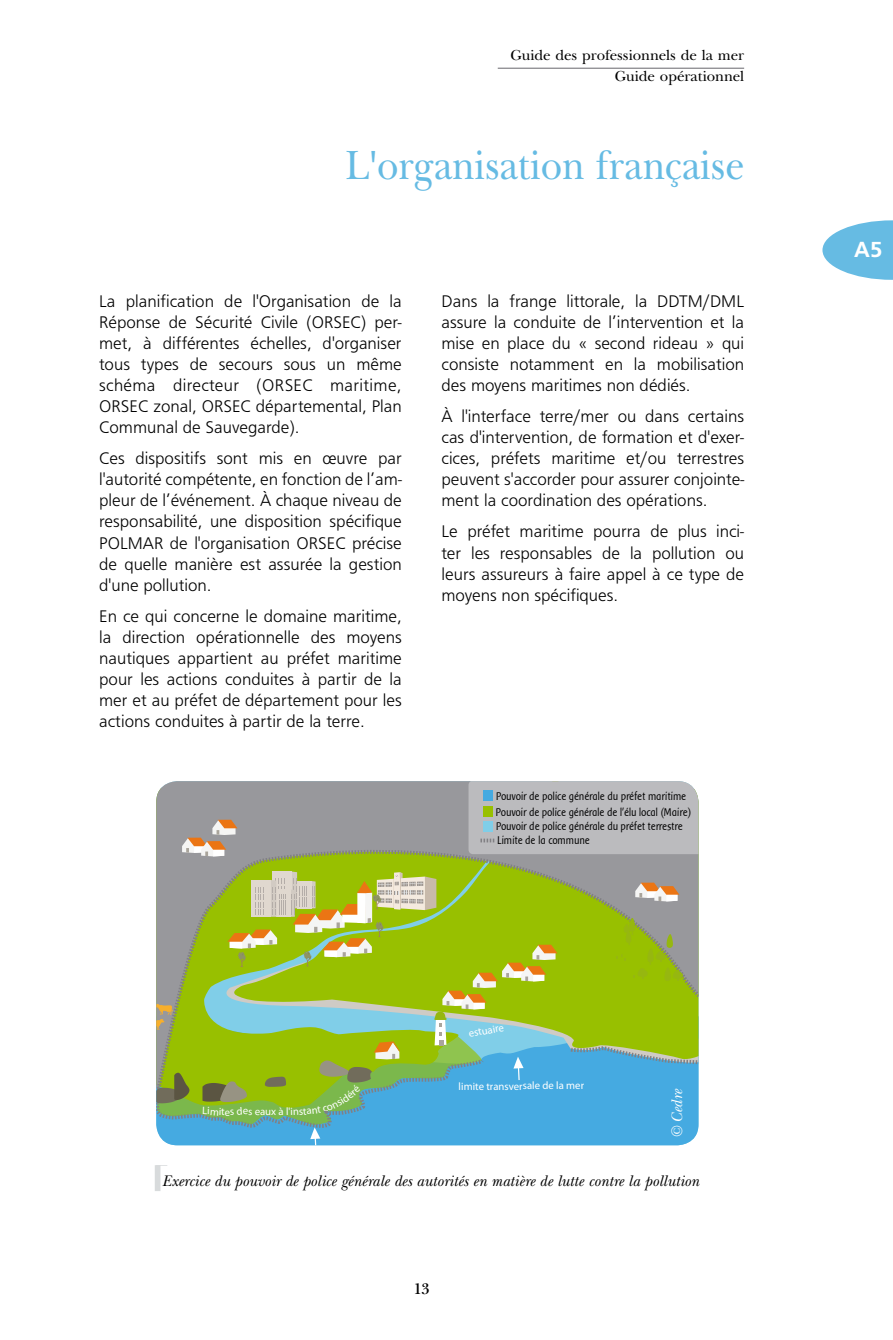
<style>
.page{position:relative;width:893px;height:1340px;background:#fff}
.page>*{position:absolute;margin:0;border:0;box-sizing:border-box;transform-origin:0 0}
.t1{font:42px "New Basker Itc T Roma";color:#66bbe3;scale:.9 1}
.t2{font:500 22.75px "Frutus T";color:#fff}
.t3{font:17.5px/21px "Frutus T Ligh";color:#000;text-align:justify}
.t4{font:italic 15.75px "New Basker Itc T";color:#000;scale:.95 1}
.t5{font:italic 15.75px "New Basker Itc T";color:#fff;scale:.95 1}
.t6{font:600 15.75px "New Basker Itc T";color:#000}
.t7{font:14.88px/20.7px "New Basker Itc T Roma";color:#000;text-align:right}
.t8{font:11.55px/15.8px "Baar Sophia";color:#000;scale:.89 1}
.t9{font:10.85px "Myriad Pro";color:#fff}
</style>
<div class="page">
<hr style="left:498px;top:68px;width:246px;height:1px;background:#68676c">
<svg style="left:822px;top:220px;width:70px;height:60px"></svg>
<svg style="left:156px;top:781px;width:542px;height:90px;background:#979d88"></svg>
<svg style="left:182px;top:819px;width:55px;height:37px"></svg>
<div style="left:469px;top:781px;width:229px;height:73px;background:#bbbbbe"></div>
<div style="left:483px;top:790px;width:9px;height:11px;background:#45aae1"></div>
<div style="left:483px;top:805px;width:10px;height:11px;background:#98c000"></div>
<div style="left:483px;top:821px;width:10px;height:10px;background:#80cee8"></div>
<hr style="left:156px;top:1165px;width:4px;height:26px;background:#d8dbdc">
<svg style="left:156px;top:871px;width:542px;height:274px;background:#88b764"></svg>
<p class="t7" style="left:510px;top:45px;width:235px">Guide des professionnels de la mer<br>Guide opérationnel</p>
<h1 class="t1" style="left:345px;top:141px;width:445px">L'organisation française</h1>
<p class="t3" style="left:99px;top:290px;width:304px">La planification de l'Organisation de la Réponse de Sécurité Civile (ORSEC) per&shy;met, à différentes échelles, d'organiser tous types de secours sous un même schéma directeur (ORSEC maritime, ORSEC zonal, ORSEC départemental, Plan Communal de Sauvegarde).</p>
<p class="t3" style="left:99px;top:447px;width:304px">Ces dispositifs sont mis en œuvre par l'autorité compétente, en fonction de l’am&shy;pleur de l’événement. à chaque niveau de responsabilité, une disposition spécifique POLMAR de l'organisation ORSEC précise de quelle manière est assurée la gestion d'une pollution.</p>
<p class="t3" style="left:99px;top:605px;width:304px">En ce qui concerne le domaine maritime, la direction opérationnelle des moyens nautiques appartient au préfet maritime pour les actions conduites à partir de la mer et au préfet de département pour les actions conduites à partir de la terre.</p>
<p class="t3" style="left:441px;top:290px;width:304px">Dans la frange littorale, la DDTM/DML assure la conduite de l’intervention et la mise en place du « second rideau » qui consiste notamment en la mobilisation des moyens maritimes non dédiés.</p>
<p class="t3" style="left:441px;top:405px;width:304px">à l'interface terre/mer ou dans certains cas d'intervention, de formation et d'exer&shy;cices, préfets maritime et/ou terrestres peuvent s'accorder pour assurer conjointe&shy;ment la coordination des opérations.</p>
<p class="t3" style="left:441px;top:521px;width:304px">Le préfet maritime pourra de plus inci&shy;ter les responsables de la pollution ou leurs assureurs à faire appel à ce type de moyens non spécifiques.</p>
<p class="t8" style="left:496px;top:788px;width:221px">Pouvoir de police générale du préfet maritime<br>Pouvoir de police générale de l'élu local (Maire)</p>
<p class="t8" style="left:496px;top:819px;width:211px;line-height:14.3px">Pouvoir de police générale du préfet terrestre<br>Limite de la commune</p>
<p class="t9" style="left:221px;top:1105px;width:5px">t</p>
<p class="t9" style="left:271px;top:1104px;width:14px">xà</p>
<p class="t9" style="left:467px;top:1027px;width:37px;rotate:-11deg">estuaire</p>
<p class="t9" style="left:458px;top:1080px;width:127px;rotate:-1deg">limite transversale de la mer</p>
<p class="t5" style="left:668px;top:1137px;width:53px;rotate:-90deg">© Cedre</p>
<p class="t4" style="left:163px;top:1171px;width:567px">Exercice du pouvoir de police générale des autorités en matière de lutte contre la pollution</p>
<p class="t6" style="left:414px;top:1279px;width:18px">13</p>
<h2 class="t2" style="left:854px;top:236px;width:30px">A5</h2>
</div>
